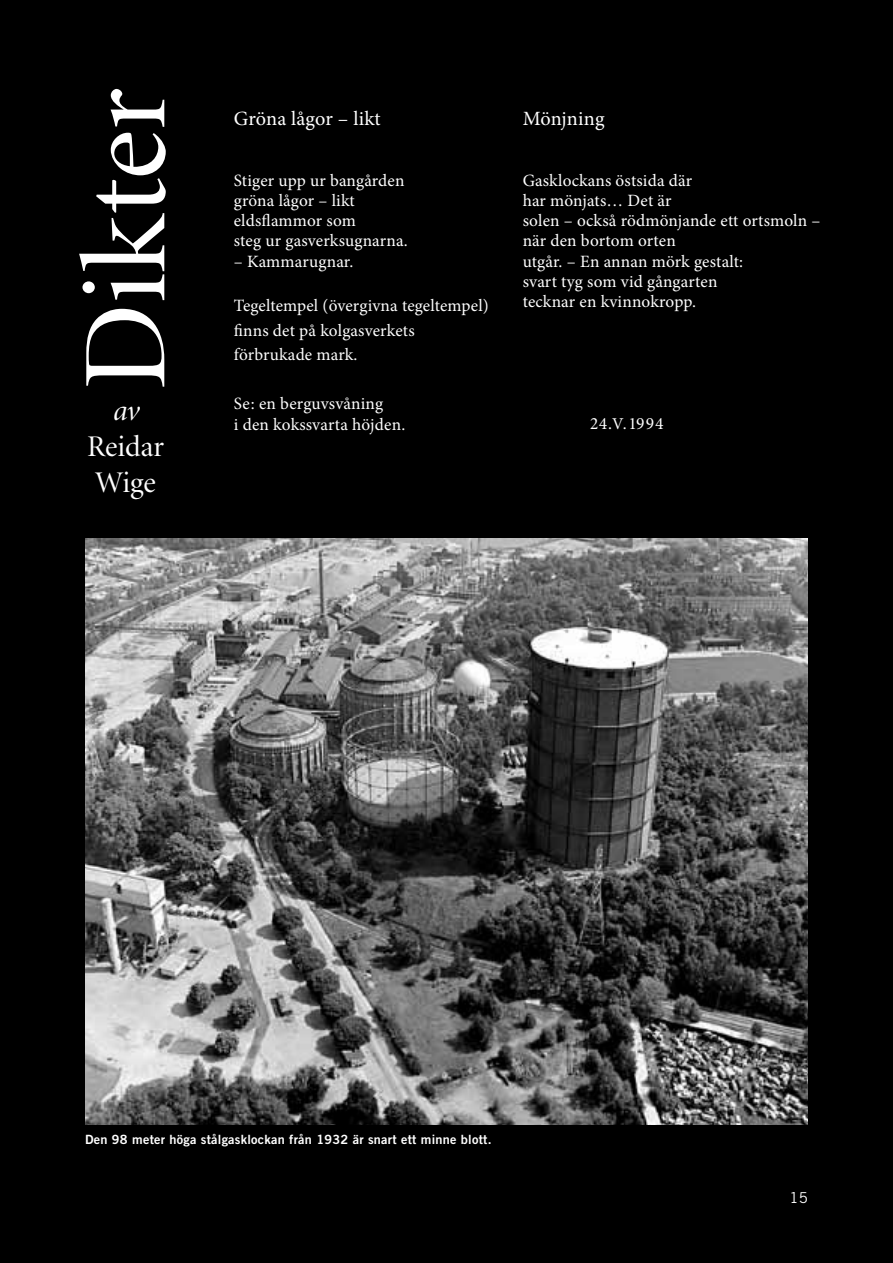
<style>
.page{position:relative;width:893px;height:1263px;background:#000}
.page>*{position:absolute;margin:0;border:0;box-sizing:border-box;transform-origin:0 0}
.t1{font:120px "Minion Display";letter-spacing:-.005em;color:#fff}
.t2{font:30px/36px "Minion Display";color:#fff}
.t3{font:italic 30px "Minion Display";color:#fff}
.t4{font:20.25px "Minion Pro";color:#fff}
.t5{font:17.25px/20.2px "Minion Pro";letter-spacing:.01em;color:#fff}
.t6{font:15px "Trade Gothic";color:#fff}
.t7{font:12.75px "Trade Gothic Bold Two";letter-spacing:.02em;color:#fff}
.s1{font-size:16.5px}
</style>
<div class="page">
<img style="left:85px;top:539px;width:723px;height:585px">
<h1 class="t1" style="left:68px;top:390px;width:304px;rotate:-90deg">Dikter</h1>
<h2 class="t3" style="left:112px;top:395px;width:28px">av</h2>
<h2 class="t2" style="left:87px;top:429px;width:78px">Reidar<br>Wige</h2>
<p class="t4" style="left:234px;top:105px;width:148px">Gröna lågor – likt</p>
<p class="t5" style="left:234px;top:170px;width:175px">Stiger upp ur bangården gröna lågor – likt eldsflammor som<br>steg ur gasverksugnarna.</p>
<p class="t5" style="left:234px;top:251px;width:121px">– Kammarugnar.</p>
<p class="t5" style="left:234px;top:294px;width:256px;line-height:24.5px">Tegeltempel (övergivna tegeltempel) finns det på kolgasverkets förbrukade mark.</p>
<p class="t5" style="left:234px;top:394px;width:173px">Se: en berguvsvåning<br>i den kokssvarta höjden.</p>
<p class="t4" style="left:523px;top:105px;width:83px">Mönjning</p>
<p class="t5" style="left:523px;top:170px;width:299px">Gasklockans östsida där<br>har mönjats… Det är<br>solen – också rödmönjande ett ortsmoln – när den bortom orten<br>utgår. – En annan mörk gestalt:<br>svart tyg som vid gångarten<br>tecknar en kvinnokropp.</p>
<p class="t5" style="left:590px;top:414px;width:75px">24.<span class="s1">V</span>. 1994</p>
<p class="t7" style="left:85px;top:1131px;width:408px">Den 98 meter höga stålgasklockan från 1932 är snart ett minne blott.</p>
<p class="t6" style="left:790px;top:1189px;width:20px">15</p>
</div>
